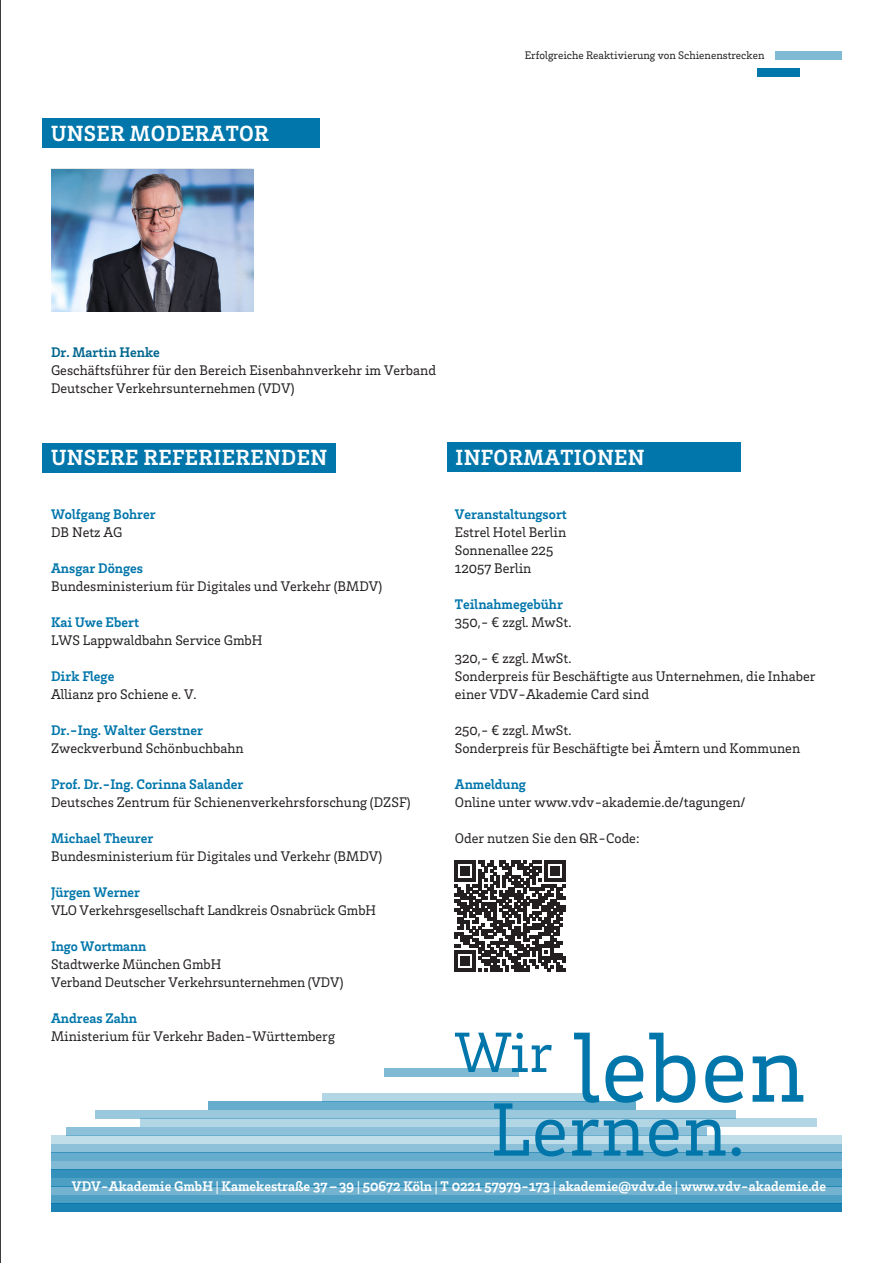
<style>
.page{position:relative;width:893px;height:1263px;background:#fff}
.page>*{position:absolute;margin:0;border:0;box-sizing:border-box;transform-origin:0 0}
.t1{font:700 22.5px "VDV Brix Slab";letter-spacing:.015em;color:#fff}
.t2{font:14.25px/18px "VDV Brix Slab";color:#231f20}
.t3{font:700 14.25px "VDV Brix Slab";color:#0076ab}
.t4{font:700 14.25px "VDV Brix Slab";color:#fff}
.t5{font:700 14.25px "VDV Brix Slab";color:#00668e}
.t6{font:11.25px "VDV Brix Slab";color:#231f20}
</style>
<div class="page">
<img style="left:51px;top:169px;width:202px;height:143px">
<div style="left:775px;top:51px;width:67px;height:9px;background:#80bad5"></div>
<div style="left:757px;top:68px;width:43px;height:9px;background:#0076ab"></div>
<div style="left:43px;top:118px;width:277px;height:30px;background:#0076ab"></div>
<div style="left:43px;top:443px;width:293px;height:29px;background:#0076ab"></div>
<div style="left:51px;top:1169px;width:791px;height:9px;background:#3391bb"></div>
<div style="left:51px;top:1178px;width:791px;height:8px;background:#4d9fc4"></div>
<div style="left:51px;top:1186px;width:791px;height:9px;background:#73b3d0"></div>
<div style="left:51px;top:1195px;width:791px;height:8px;background:#4d9fc4"></div>
<div style="left:51px;top:1203px;width:791px;height:9px;background:#1a83b3"></div>
<div style="left:51px;top:1161px;width:791px;height:8px;background:#80bad5"></div>
<div style="left:51px;top:1135px;width:791px;height:9px;background:#c0ddea"></div>
<div style="left:51px;top:1152px;width:791px;height:9px;background:#66accc"></div>
<div style="left:51px;top:1144px;width:791px;height:8px;background:#8dc1d9"></div>
<svg style="left:455px;top:1033px;width:348px;height:123px"></svg>
<svg style="left:141px;top:1118px;width:676px;height:9px;background:#94c5db"></svg>
<svg style="left:66px;top:1127px;width:641px;height:8px;background:#80bad4"></svg>
<div style="left:208px;top:1101px;width:428px;height:9px;background:#66accc"></div>
<div style="left:322px;top:1093px;width:265px;height:8px;background:#b3d6e5"></div>
<svg style="left:385px;top:1068px;width:134px;height:8px"></svg>
<div style="left:95px;top:1110px;width:641px;height:8px;background:#9ac8dd"></div>
<svg style="left:455px;top:860px;width:111px;height:111px"></svg>
<div style="left:447px;top:442px;width:293px;height:30px;background:#0076ab"></div>
<hr style="left:0;top:0;width:1px;height:1263px;background:#231f20">
<p class="t1" style="left:51px;top:119px;width:219px">UNSER MODERATOR</p>
<p class="t6" style="left:525px;top:48px;width:241px">Erfolgreiche Reaktivierung von Schienenstrecken</p>
<p class="t5" style="left:51px;top:343px;width:110px">Dr. Martin Henke</p>
<p class="t2" style="left:51px;top:361px;width:387px">Geschäftsführer für den Bereich Eisenbahnverkehr im Verband<br>Deutscher Verkehrsunternehmen (VDV)</p>
<p class="t1" style="left:51px;top:443px;width:277px">UNSERE REFERIERENDEN</p>
<p class="t3" style="left:51px;top:505px;width:106px">Wolfgang Bohrer</p>
<p class="t2" style="left:51px;top:523px;width:73px">DB Netz AG</p>
<p class="t3" style="left:51px;top:559px;width:94px">Ansgar Dönges</p>
<p class="t2" style="left:51px;top:577px;width:333px">Bundesministerium für Digitales und Verkehr (BMDV)</p>
<p class="t3" style="left:51px;top:613px;width:89px">Kai Uwe Ebert</p>
<p class="t2" style="left:51px;top:631px;width:213px">LWS Lappwaldbahn Service GmbH</p>
<p class="t3" style="left:51px;top:667px;width:65px">Dirk Flege</p>
<p class="t2" style="left:51px;top:685px;width:147px">Allianz pro Schiene e. V.</p>
<p class="t3" style="left:51px;top:721px;width:153px">Dr.-Ing. Walter Gerstner</p>
<p class="t2" style="left:51px;top:739px;width:194px">Zweckverbund Schönbuchbahn</p>
<p class="t3" style="left:51px;top:775px;width:194px">Prof. Dr.-Ing. Corinna Salander</p>
<p class="t2" style="left:51px;top:793px;width:361px">Deutsches Zentrum für Schienenverkehrsforschung (DZSF)</p>
<p class="t3" style="left:51px;top:829px;width:104px">Michael Theurer</p>
<p class="t2" style="left:51px;top:847px;width:333px">Bundesministerium für Digitales und Verkehr (BMDV)</p>
<p class="t3" style="left:51px;top:883px;width:90px">Jürgen Werner</p>
<p class="t2" style="left:51px;top:901px;width:327px">VLO Verkehrsgesellschaft Landkreis Osnabrück GmbH</p>
<p class="t3" style="left:51px;top:937px;width:97px">Ingo Wortmann</p>
<p class="t2" style="left:51px;top:955px;width:172px">Stadtwerke München GmbH</p>
<p class="t2" style="left:51px;top:973px;width:294px">Verband Deutscher Verkehrsunternehmen (VDV)</p>
<p class="t3" style="left:51px;top:1009px;width:88px">Andreas Zahn</p>
<p class="t2" style="left:51px;top:1027px;width:285px">Ministerium für Verkehr Baden-Württemberg</p>
<p class="t1" style="left:456px;top:443px;width:191px">INFORMATIONEN</p>
<p class="t3" style="left:455px;top:505px;width:114px">Veranstaltungsort</p>
<p class="t2" style="left:455px;top:523px;width:113px">Estrel Hotel Berlin</p>
<p class="t2" style="left:455px;top:541px;width:100px">Sonnenallee 225</p>
<p class="t2" style="left:455px;top:559px;width:78px">12057 Berlin</p>
<p class="t3" style="left:455px;top:595px;width:110px">Teilnahmegebühr</p>
<p class="t2" style="left:455px;top:613px;width:118px">350,- € zzgl. MwSt.</p>
<p class="t2" style="left:455px;top:649px;width:118px">320,- € zzgl. MwSt.</p>
<p class="t2" style="left:455px;top:667px;width:362px">Sonderpreis für Beschäftigte aus Unternehmen, die Inhaber einer VDV-Akademie Card sind</p>
<p class="t2" style="left:455px;top:721px;width:118px">250,- € zzgl. MwSt.</p>
<p class="t2" style="left:455px;top:739px;width:347px">Sonderpreis für Beschäftigte bei Ämtern und Kommunen</p>
<p class="t3" style="left:455px;top:775px;width:73px">Anmeldung</p>
<p class="t2" style="left:455px;top:793px;width:292px">Online unter www.vdv-akademie.de/tagungen/</p>
<p class="t2" style="left:455px;top:829px;width:186px">Oder nutzen Sie den QR-Code:</p>
<p class="t4" style="left:72px;top:1177px;width:755px">VDV-Akademie GmbH | Kamekestraße 37–39 | 50672 Köln | T 0221 57979-173 | akademie@vdv.de | www.vdv-akademie.de</p>
</div>
